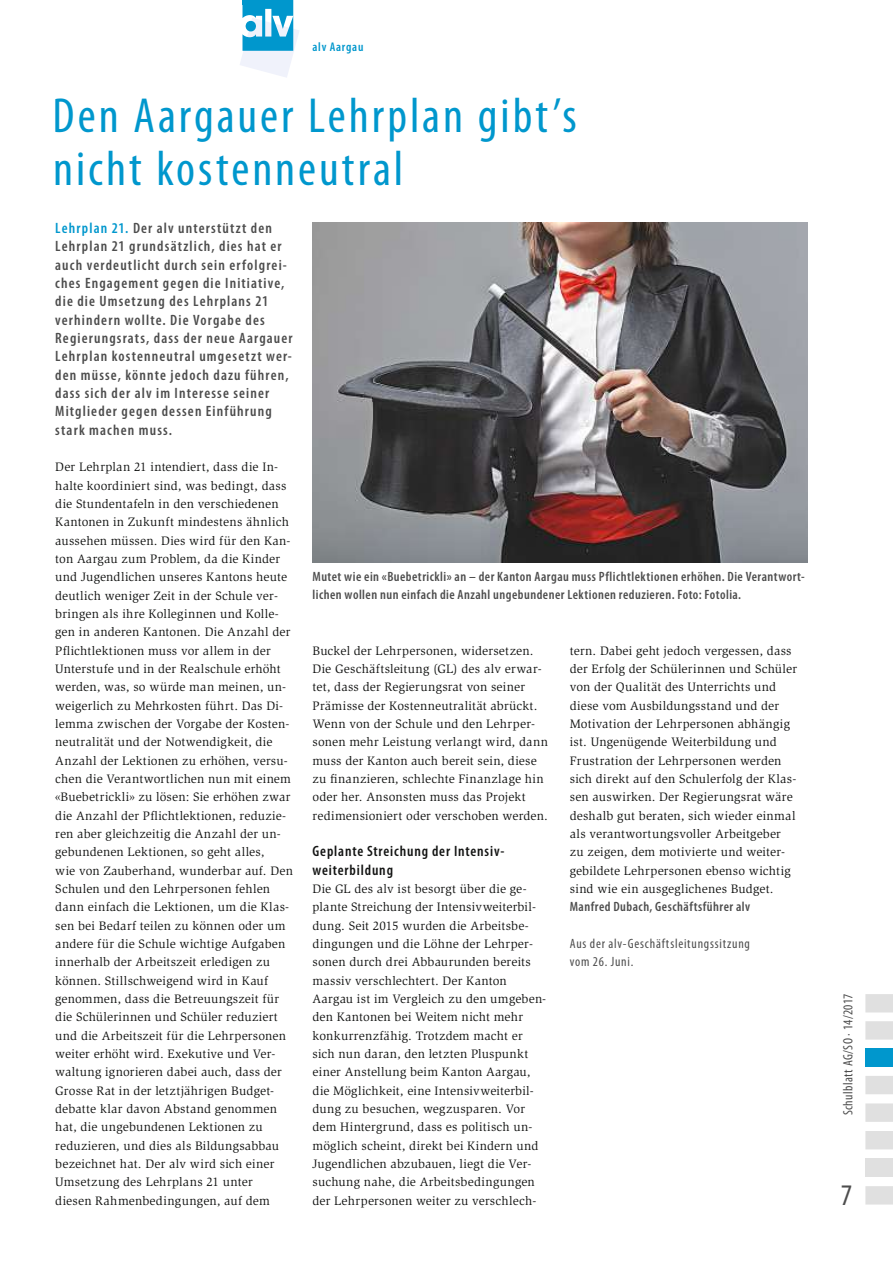
<style>
.page{position:relative;width:893px;height:1263px;background:#fff}
.page>*{position:absolute;margin:0;border:0;box-sizing:border-box;transform-origin:0 0}
.t1{font:condensed 49.5px/52.5px "Myriad Pro";letter-spacing:.06em;color:#0097cd}
.t2{font:condensed 30px "Myriad Pro";color:#4d4d4d}
.t3{font:600 condensed 15px/18.3px "Myriad Pro";letter-spacing:.075em;color:#4d4d4d}
.t4{font:600 condensed 15px/18.3px "Myriad Pro";letter-spacing:.055em;color:#131413}
.t5{font:600 condensed 13.5px/18px "Myriad Pro";letter-spacing:.035em;color:#4d4d4d}
.t6{font:condensed 13.5px/18.3px "Myriad Pro";letter-spacing:.055em;color:#4d4d4d}
.t7{font:condensed 13.5px "Myriad Pro";letter-spacing:.03em;color:#4d4d4d}
.t8{font:12.6px/18.3px "Slimbach Std";letter-spacing:.015em;color:#131413}
.t9{font:600 condensed 12.6px "Myriad Pro";letter-spacing:.06em;color:#0097cd}
.s1{color:#0097cd}
</style>
<div class="page">
<svg style="left:865px;top:994px;width:28px;height:210px"></svg>
<div style="left:865px;top:1158px;width:28px;height:19px;background:#e0e0e0"></div>
<div style="left:865px;top:1048px;width:28px;height:19px;background:#0097cd"></div>
<svg style="left:240px;top:0;width:59px;height:77px"></svg>
<img style="left:313px;top:223px;width:495px;height:340px">
<p class="t9" style="left:313px;top:39px;width:52px">alv Aargau</p>
<h1 class="t1" style="left:53px;top:89px;width:526px">Den Aargauer Lehrplan gibt’s nicht kostenneutral</h1>
<p class="t3" style="left:55px;top:219px;width:239px"><span class="s1">Lehrplan 21.</span> Der alv unterstützt den Lehrplan 21 grundsätzlich, dies hat er auch verdeutlicht durch sein erfolgrei&shy;ches Engagement gegen die Initiative, die die Umsetzung des Lehrplans 21 verhindern wollte. Die Vorgabe des Regierungsrats, dass der neue Aargauer Lehrplan kostenneutral umgesetzt wer&shy;den müsse, könnte jedoch dazu führen, dass sich der alv im Interesse seiner Mitglieder gegen dessen Einführung stark machen muss.</p>
<p class="t8" style="left:55px;top:459px;width:239px">Der Lehrplan 21 intendiert, dass die In&shy;halte koordiniert sind, was bedingt, dass die Stundentafeln in den verschiedenen Kantonen in Zukunft mindestens ähnlich aussehen müssen. Dies wird für den Kan&shy;ton Aargau zum Problem, da die Kinder und Jugendlichen unseres Kantons heute deutlich weniger Zeit in der Schule ver&shy;bringen als ihre Kolleginnen und Kolle&shy;gen in anderen Kantonen. Die Anzahl der Pflichtlektionen muss vor allem in der Unterstufe und in der Realschule erhöht werden, was, so würde man meinen, un&shy;weigerlich zu Mehrkosten führt. Das Di&shy;lemma zwischen der Vorgabe der Kosten&shy;neutralität und der Notwendigkeit, die Anzahl der Lektionen zu erhöhen, versu&shy;chen die Verantwortlichen nun mit einem «Buebetrickli» zu lösen: Sie erhöhen zwar die Anzahl der Pflichtlektionen, reduzie&shy;ren aber gleichzeitig die Anzahl der un&shy;gebundenen Lektionen, so geht alles,<br>wie von Zauberhand, wunderbar auf. Den Schulen und den Lehrpersonen fehlen dann einfach die Lektionen, um die Klas&shy;sen bei Bedarf teilen zu können oder um andere für die Schule wichtige Aufgaben innerhalb der Arbeitszeit erledigen zu können. Stillschweigend wird in Kauf genommen, dass die Betreuungszeit für die Schülerinnen und Schüler reduziert und die Arbeitszeit für die Lehrpersonen weiter erhöht wird. Exekutive und Ver&shy;waltung ignorieren dabei auch, dass der Grosse Rat in der letztjährigen Budget&shy;debatte klar davon Abstand genommen hat, die ungebundenen Lektionen zu reduzieren, und dies als Bildungsabbau bezeichnet hat. Der alv wird sich einer Umsetzung des Lehrplans 21 unter<br>diesen Rahmenbedingungen, auf dem</p>
<p class="t5" style="left:313px;top:568px;width:494px">Mutet wie ein «Buebetrickli» an – der Kanton Aargau muss Pflichtlektionen erhöhen. Die Verantwort&shy;lichen wollen nun einfach die Anzahl ungebundener Lektionen reduzieren. Foto: Fotolia.</p>
<p class="t8" style="left:570px;top:642px;width:229px">tern. Dabei geht jedoch vergessen, dass der Erfolg der Schülerinnen und Schüler von der Qualität des Unterrichts und diese vom Ausbildungsstand und der Motivation der Lehrpersonen abhängig ist. Ungenügende Weiterbildung und Frustration der Lehrpersonen werden sich direkt auf den Schulerfolg der Klas&shy;sen auswirken. Der Regierungsrat wäre deshalb gut beraten, sich wieder einmal als verantwortungsvoller Arbeitgeber zu zeigen, dem motivierte und weiter&shy;gebildete Lehrpersonen ebenso wichtig sind wie ein ausgeglichenes Budget.</p>
<p class="t5" style="left:570px;top:897px;width:182px">Manfred Dubach, Geschäftsführer alv</p>
<p class="t6" style="left:570px;top:934px;width:182px">Aus der alv-Geschäftsleitungssitzung vom 26. Juni.</p>
<p class="t8" style="left:313px;top:642px;width:237px">Buckel der Lehrpersonen, widersetzen.<br>Die Geschäftsleitung (GL) des alv erwar&shy;tet, dass der Regierungsrat von seiner Prämisse der Kostenneutralität abrückt.<br>Wenn von der Schule und den Lehrper&shy;sonen mehr Leistung verlangt wird, dann muss der Kanton auch bereit sein, diese zu finanzieren, schlechte Finanzlage hin oder her. Ansonsten muss das Projekt redimensioniert oder verschoben werden.</p>
<p class="t4" style="left:313px;top:842px;width:193px">Geplante Streichung der Intensiv&shy;weiterbildung</p>
<p class="t8" style="left:313px;top:880px;width:235px">Die GL des alv ist besorgt über die ge&shy;plante Streichung der Intensivweiterbil&shy;dung. Seit 2015 wurden die Arbeitsbe&shy;dingungen und die Löhne der Lehrper&shy;sonen durch drei Abbaurunden bereits massiv verschlechtert. Der Kanton Aargau ist im Vergleich zu den umgeben&shy;den Kantonen bei Weitem nicht mehr konkurrenzfähig. Trotzdem macht er sich nun daran, den letzten Pluspunkt einer Anstellung beim Kanton Aargau, die Möglichkeit, eine Intensivweiterbil&shy;dung zu besuchen, wegzusparen. Vor dem Hintergrund, dass es politisch un&shy;möglich scheint, direkt bei Kindern und Jugendlichen abzubauen, liegt die Ver&shy;suchung nahe, die Arbeitsbedingungen der Lehrpersonen weiter zu verschlech-</p>
<p class="t7" style="left:840px;top:1115px;width:123px;rotate:-90deg">Schulblatt AG/SO · 14/2017</p>
<h2 class="t2" style="left:841px;top:1177px;width:13px">7</h2>
</div>
